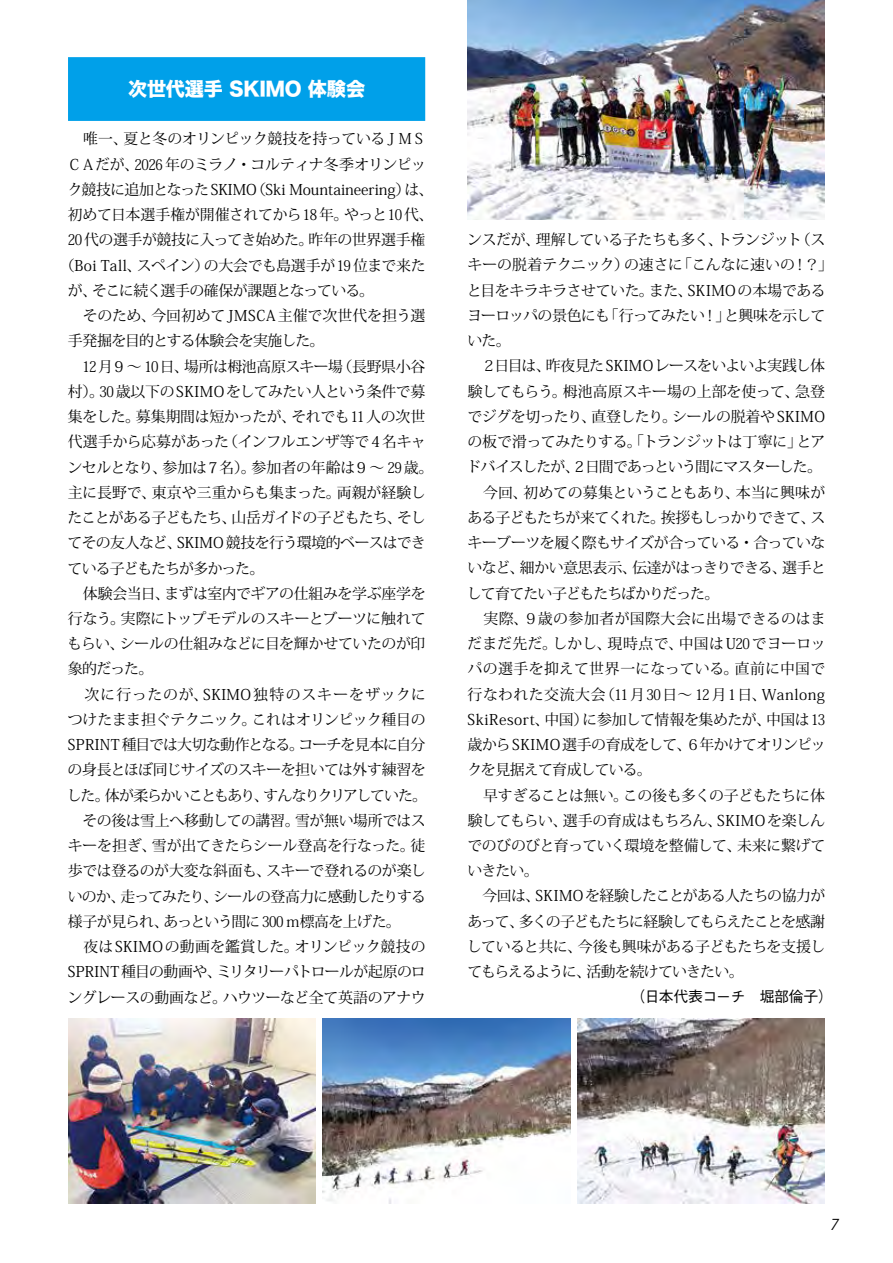
<style>
.page{position:relative;width:893px;height:1263px;background:#fff}
.page>*{position:absolute;margin:0;border:0;box-sizing:border-box;transform-origin:0 0}
.t1{font:19.2px "Hira Kaku Std N W8";letter-spacing:-.01em;color:#fff}
.t2{font:14.85px/25.2px "Koz Min Pro";letter-spacing:-.03em;color:#000}
.t3{font:14.85px "Koz Min Pro";letter-spacing:-.005em;color:#000}
.t4{font:14.85px "Koz Min Pro";letter-spacing:-.05em;color:#000}
.t5{font:14.85px "Koz Min Pro";letter-spacing:-.06em;color:#000}
.t6{font:14.85px "Koz Min Pro";letter-spacing:-.09em;color:#000}
.t7{font:14.85px "Koz Min Pro";letter-spacing:.01em;color:#000}
.t8{font:14.85px "Koz Min Pro";letter-spacing:.06em;color:#000}
.t9{font:14.85px "Koz Min Pro";letter-spacing:-.01em;color:#000}
.t10{font:14.85px "Koz Min Pro";letter-spacing:-.055em;color:#000}
.t11{font:500 14.85px "Gothic BBB Pro";letter-spacing:-.02em;color:#000}
.t12{font:italic 14.85px "Koz Go Pro";color:#000}
</style>
<div class="page">
<div style="left:68px;top:57px;width:357px;height:64px;background:#00a0e9"></div>
<img style="left:468px;top:0;width:357px;height:220px">
<img style="left:68px;top:1018px;width:247px;height:185px">
<img style="left:323px;top:1018px;width:247px;height:185px">
<img style="left:578px;top:1018px;width:247px;height:185px">
<p class="t1" style="left:128px;top:78px;width:239px">次世代選手 SKIMO 体験会</p>
<p class="t2" style="left:68px;top:126px;width:360px">　唯一、夏と冬のオリンピック競技を持っているＪＭＳ</p>
<p class="t2" style="left:67px;top:151px;width:361px">ＣＡだが、2026年のミラノ・コルティナ冬季オリンピッ</p>
<p class="t3" style="left:67px;top:179px;width:368px">ク競技に追加となったSKIMO（Ski Mountaineering）は、</p>
<p class="t2" style="left:68px;top:202px;width:367px">初めて日本選手権が開催されてから18年。やっと10 代、</p>
<p class="t2" style="left:68px;top:227px;width:359px">20 代の選手が競技に入ってき始めた。昨年の世界選手権</p>
<p class="t2" style="left:60px;top:252px;width:367px">（Boi Tall、スペイン）の大会でも島選手が19位まで来た</p>
<p class="t10" style="left:68px;top:280px;width:308px">が、そこに続く選手の確保が課題となっている。</p>
<p class="t3" style="left:68px;top:305px;width:359px">　そのため、今回初めてJMSCA 主催で次世代を担う選</p>
<p class="t2" style="left:68px;top:328px;width:258px">手発掘を目的とする体験会を実施した。</p>
<p class="t2" style="left:82px;top:353px;width:344px">12月9 ～ 10日、場所は栂池高原スキー場（長野県小谷</p>
<p class="t2" style="left:68px;top:378px;width:359px">村）。30 歳以下のSKIMOをしてみたい人という条件で募</p>
<p class="t2" style="left:68px;top:403px;width:359px">集をした。募集期間は短かったが、それでも11人の次世</p>
<p class="t2" style="left:68px;top:429px;width:360px">代選手から応募があった（インフルエンザ等で4名キャ</p>
<p class="t2" style="left:67px;top:454px;width:368px">ンセルとなり、参加は7名）。参加者の年齢は9 ～ 29歳。</p>
<p class="t3" style="left:68px;top:482px;width:359px">主に長野で、東京や三重からも集まった。両親が経験し</p>
<p class="t5" style="left:68px;top:507px;width:360px">たことがある子どもたち、山岳ガイドの子どもたち、そし</p>
<p class="t2" style="left:68px;top:530px;width:360px">てその友人など、SKIMO 競技を行う環境的ベースはでき</p>
<p class="t5" style="left:68px;top:557px;width:198px">ている子どもたちが多かった。</p>
<p class="t2" style="left:68px;top:580px;width:359px">　体験会当日、まずは室内でギアの仕組みを学ぶ座学を</p>
<p class="t2" style="left:68px;top:605px;width:359px">行なう。実際にトップモデルのスキーとブーツに触れて</p>
<p class="t2" style="left:67px;top:631px;width:360px">もらい、シールの仕組みなどに目を輝かせていたのが印</p>
<p class="t2" style="left:68px;top:656px;width:87px">象的だった。</p>
<p class="t8" style="left:68px;top:684px;width:359px">　次に行ったのが、SKIMO独特のスキーをザックに</p>
<p class="t2" style="left:68px;top:706px;width:359px">つけたまま担ぐテクニック。これはオリンピック種目の</p>
<p class="t4" style="left:68px;top:734px;width:359px">SPRINT 種目では大切な動作となる。コーチを見本に自分</p>
<p class="t2" style="left:68px;top:757px;width:360px">の身長とほぼ同じサイズのスキーを担いては外す練習を</p>
<p class="t6" style="left:67px;top:785px;width:362px">した。体が柔らかいこともあり、すんなりクリアしていた。</p>
<p class="t2" style="left:68px;top:807px;width:359px">　その後は雪上へ移動しての講習。雪が無い場所ではス</p>
<p class="t9" style="left:68px;top:835px;width:359px">キーを担ぎ、雪が出てきたらシール登高を行なった。徒</p>
<p class="t2" style="left:68px;top:858px;width:359px">歩では登るのが大変な斜面も、スキーで登れるのが楽し</p>
<p class="t4" style="left:68px;top:886px;width:360px">いのか、走ってみたり、シールの登高力に感動したりする</p>
<p class="t2" style="left:68px;top:908px;width:334px">様子が見られ、あっという間に300ｍ標高を上げた。</p>
<p class="t7" style="left:68px;top:936px;width:359px">　夜はSKIMOの動画を鑑賞した。オリンピック競技の</p>
<p class="t2" style="left:68px;top:959px;width:359px">SPRINT 種目の動画や、ミリタリーパトロールが起原のロ</p>
<p class="t2" style="left:67px;top:984px;width:360px">ングレースの動画など。ハウツーなど全て英語のアナウ</p>
<p class="t2" style="left:466px;top:227px;width:368px">ンスだが、理解している子たちも多く、トランジット（スキーの脱着テクニック）の速さに「こんなに速いの！？」と目をキラキラさせていた。また、SKIMOの本場であるヨーロッパの景色にも「行ってみたい！」と興味を示していた。<br>　２日目は、昨夜見た SKIMOレースをいよいよ実践し体験してもらう。栂池高原スキー場の上部を使って、急登でジグを切ったり、直登したり。シールの脱着やSKIMOの板で滑ってみたりする。「トランジットは丁寧に」とアドバイスしたが、2日間であっという間にマスターした。　今回、初めての募集ということもあり、本当に興味がある子どもたちが来てくれた。挨拶もしっかりできて、スキーブーツを履く際もサイズが合っている・合っていないなど、細かい意思表示、伝達がはっきりできる、選手として育てたい子どもたちばかりだった。<br>　実際、９歳の参加者が国際大会に出場できるのはまだまだ先だ。しかし、現時点で、中国はU20でヨーロッパの選手を抑えて世界一になっている。直前に中国で行なわれた交流大会（11月30日～ 12月1日、Wanlong<br>SkiResort、中国）に参加して情報を集めたが、中国は13歳からSKIMO 選手の育成をして、６年かけてオリンピックを見据えて育成している。<br>　早すぎることは無い。この後も多くの子どもたちに体験してもらい、選手の育成はもちろん、SKIMOを楽しんでのびのびと育っていく環境を整備して、未来に繋げていきたい。<br>　今回は、SKIMO を経験したことがある人たちの協力があって、多くの子どもたちに経験してもらえたことを感謝していると共に、今後も興味がある子どもたちを支援してもらえるように、活動を続けていきたい。</p>
<p class="t11" style="left:631px;top:985px;width:204px">（日本代表コーチ　堀部倫子）</p>
<p class="t12" style="left:830px;top:1214px;width:13px">7</p>
</div>
